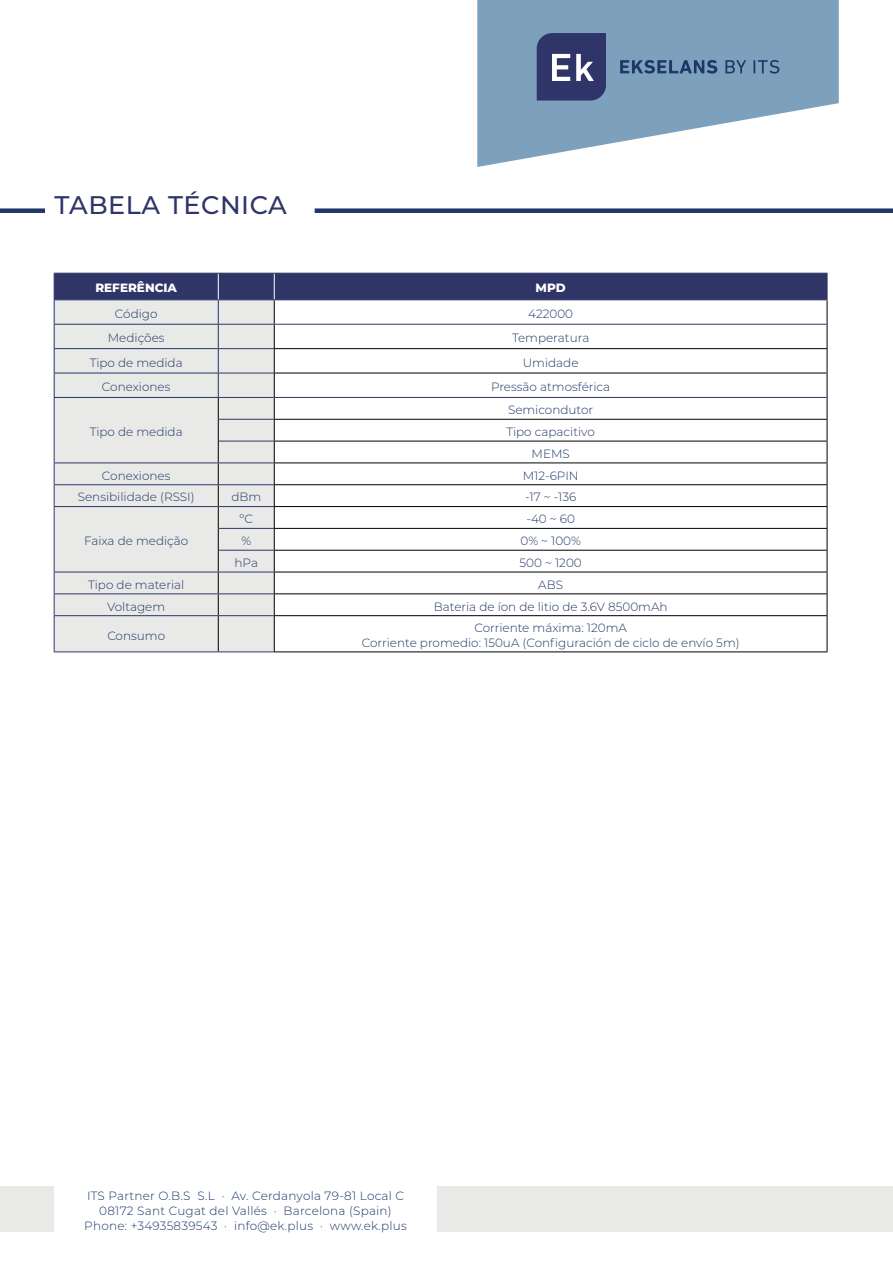
<style>
.page{position:relative;width:893px;height:1263px;background:#fff}
.page>*{position:absolute;margin:0;border:0;box-sizing:border-box;transform-origin:0 0}
.t1{font:500 25.5px "Montserrat";letter-spacing:.02em;color:#303568}
.t2{font:300 12px/21.8px "Montserrat";color:#1f3666;text-align:center}
.t3{font:300 12px/15px "Montserrat";letter-spacing:.02em;color:#1a3667;text-align:center}
.t4{font:800 12px "Montserrat";color:#fff}
</style>
<div class="page">
<div style="left:55px;top:616px;width:219px;height:35px;background:#e9e9e7"></div>
<hr style="left:218px;top:616px;width:1px;height:35px;background:#000">
<hr style="left:274px;top:616px;width:1px;height:35px;background:#000">
<hr style="left:827px;top:616px;width:1px;height:35px;background:#000">
<hr style="left:274px;top:615px;width:553px;height:1px;background:#000">
<hr style="left:274px;top:651px;width:553px;height:1px;background:#000">
<hr style="left:54px;top:616px;width:1px;height:35px;background:#303568">
<hr style="left:54px;top:615px;width:164px;height:1px;background:#303568">
<hr style="left:218px;top:615px;width:56px;height:1px;background:#303568">
<hr style="left:54px;top:651px;width:164px;height:1px;background:#303568">
<hr style="left:218px;top:651px;width:56px;height:1px;background:#303568">
<svg style="left:54px;top:273px;width:774px;height:342px"></svg>
<hr style="left:219px;top:299px;width:55px;height:1px;background:#303568">
<hr style="left:274px;top:299px;width:553px;height:1px;background:#303568">
<hr style="left:219px;top:324px;width:55px;height:1px;background:#303568">
<hr style="left:274px;top:324px;width:553px;height:1px;background:#303568">
<hr style="left:275px;top:397px;width:552px;height:1px;background:#303568">
<div style="left:0;top:208px;width:45px;height:5px;background:#1f3666"></div>
<div style="left:315px;top:208px;width:578px;height:5px;background:#1f3666"></div>
<svg style="left:477px;top:0;width:362px;height:167px;fill:#7da0bd"></svg>
<svg style="left:537px;top:33px;width:69px;height:68px;background:#484e7c"></svg>
<svg style="left:620px;top:60px;width:97px;height:14px"></svg>
<svg style="left:725px;top:60px;width:21px;height:13px"></svg>
<svg style="left:753px;top:60px;width:26px;height:14px"></svg>
<div style="left:0;top:1186px;width:54px;height:46px;background:#e9e9e7"></div>
<div style="left:437px;top:1186px;width:456px;height:46px;background:#e9e9e7"></div>
<h1 class="t1" style="left:55px;top:187px;width:234px">TABELA TÉCNICA</h1>
<p class="t4" style="left:95px;top:279px;width:83px">REFERÊNCIA</p>
<p class="t4" style="left:536px;top:279px;width:32px">MPD</p>
<p class="t2" style="left:115px;top:302px;width:44px">Código</p>
<p class="t2" style="left:528px;top:302px;width:46px">422000</p>
<p class="t2" style="left:108px;top:327px;width:58px">Medições</p>
<p class="t2" style="left:512px;top:327px;width:79px">Temperatura</p>
<p class="t2" style="left:90px;top:351px;width:94px">Tipo de medida</p>
<p class="t2" style="left:523px;top:351px;width:57px">Umidade</p>
<p class="t2" style="left:102px;top:375px;width:70px">Conexiones</p>
<p class="t2" style="left:491px;top:375px;width:121px">Pressão atmosférica</p>
<p class="t2" style="left:90px;top:420px;width:94px">Tipo de medida</p>
<p class="t2" style="left:506px;top:399px;width:90px">Semicondutor<br>Tipo capacitivo<br>MEMS</p>
<p class="t2" style="left:102px;top:464px;width:70px">Conexiones</p>
<p class="t2" style="left:523px;top:464px;width:58px">M12-6PIN</p>
<p class="t2" style="left:78px;top:486px;width:118px">Sensibilidade (RSSI)</p>
<p class="t2" style="left:231px;top:486px;width:31px">dBm</p>
<p class="t2" style="left:525px;top:486px;width:53px">-17 ~ -136</p>
<p class="t2" style="left:84px;top:530px;width:106px">Faixa de medição</p>
<p class="t2" style="left:240px;top:508px;width:15px">ºC</p>
<p class="t2" style="left:526px;top:508px;width:50px">-40 ~ 60</p>
<p class="t2" style="left:241px;top:530px;width:11px">%</p>
<p class="t2" style="left:520px;top:530px;width:62px">0% ~ 100%</p>
<p class="t2" style="left:235px;top:551px;width:25px">hPa</p>
<p class="t2" style="left:520px;top:551px;width:64px">500 ~ 1200</p>
<p class="t2" style="left:88px;top:573px;width:98px">Tipo de material</p>
<p class="t2" style="left:538px;top:573px;width:26px">ABS</p>
<p class="t2" style="left:107px;top:595px;width:59px">Voltagem</p>
<p class="t2" style="left:434px;top:595px;width:235px">Bateria de íon de litio de 3.6V 8500mAh</p>
<p class="t2" style="left:107px;top:624px;width:59px">Consumo</p>
<p class="t2" style="left:362px;top:620px;width:379px;line-height:14.4px">Corriente máxima: 120mA<br>Corriente promedio: 150uA (Configuración de ciclo de envío 5m)</p>
<p class="t3" style="left:84px;top:1187px;width:324px">ITS Partner O.B.S S.L · Av. Cerdanyola 79-81 Local C<br>08172 Sant Cugat del Vallés · Barcelona (Spain)<br>Phone: +34935839543 · info@ek.plus · www.ek.plus</p>
</div>
